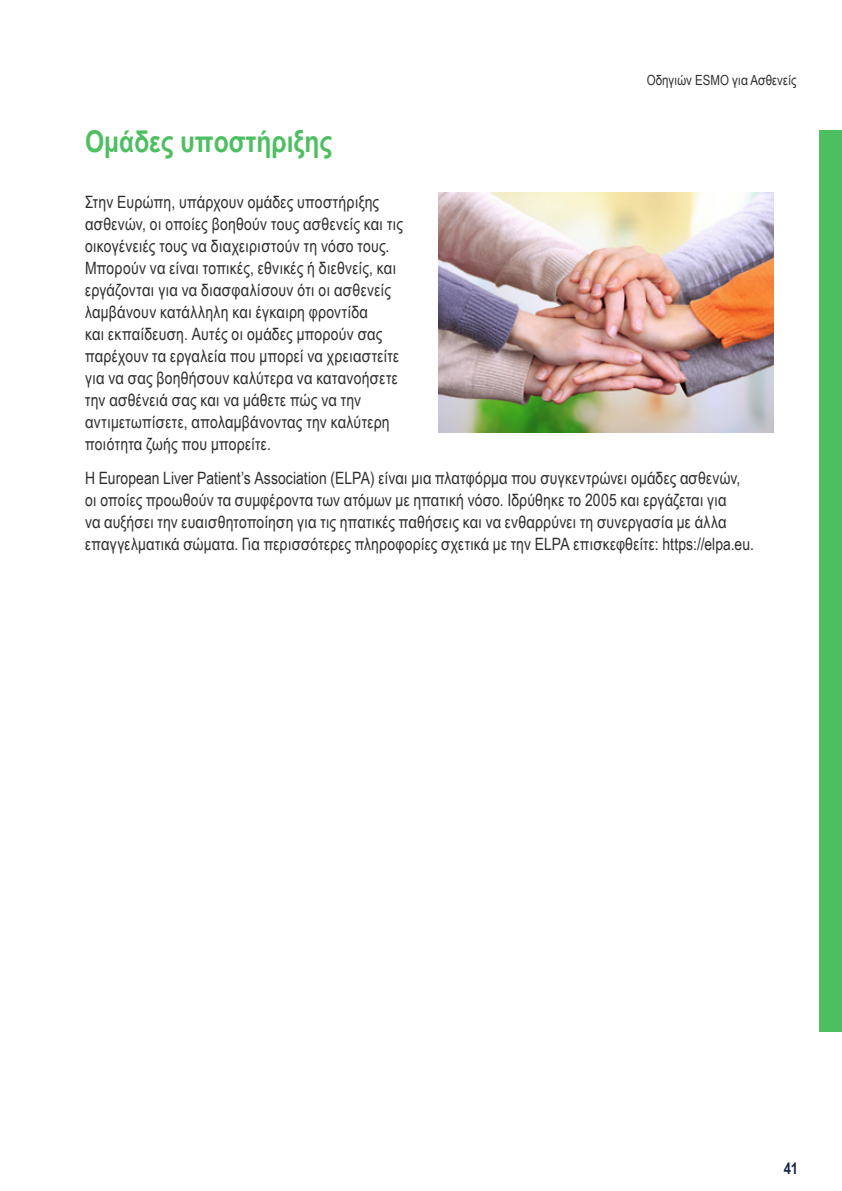
<style>
.page{position:relative;width:842px;height:1191px;background:#fff}
.page>*{position:absolute;margin:0;border:0;box-sizing:border-box;transform-origin:0 0}
.PG_BIG_SUBTITLE{font:700 30px "Arial Narrow";color:#4ebf61}
.PG-BODY{font:17px/22px "Arial Narrow";letter-spacing:.01em;color:#2e2e2d}
.t1{font:700 16px "Arial Narrow";color:#17254e}
.t2{font:14px "Arial Narrow";color:#2e2e2d}
</style>
<div class="page">
<div style="left:819px;top:130px;width:23px;height:902px;background:#4ebf61"></div>
<img style="left:438px;top:192px;width:336px;height:240px">
<p class="t2" style="left:647px;top:70px;width:151px">Οδηγιών ESMO για Aσθενείς</p>
<p class="PG_BIG_SUBTITLE" style="left:85px;top:119px;width:249px">Ομάδες υποστήριξης</p>
<p class="PG-BODY" style="left:85px;top:191px;width:319px">Στην Ευρώπη, υπάρχουν ομάδες υποστήριξης ασθενών, οι οποίες βοηθούν τους ασθενείς και τις οικογένειές τους να διαχειριστούν τη νόσο τους.<br>Μπορούν να είναι τοπικές, εθνικές ή διεθνείς, και εργάζονται για να διασφαλίσουν ότι οι ασθενείς λαμβάνουν κατάλληλη και έγκαιρη φροντίδα<br>και εκπαίδευση. Αυτές οι ομάδες μπορούν σας παρέχουν τα εργαλεία που μπορεί να χρειαστείτε για να σας βοηθήσουν καλύτερα να κατανοήσετε την ασθένειά σας και να μάθετε πώς να την αντιμετωπίσετε, απολαμβάνοντας την καλύτερη ποιότητα ζωής που μπορείτε.</p>
<p class="PG-BODY" style="left:85px;top:466px;width:670px">Η European Liver Patient’s Association (ELPA) είναι μια πλατφόρμα που συγκεντρώνει ομάδες ασθενών, οι οποίες προωθούν τα συμφέροντα των ατόμων με ηπατική νόσο. Ιδρύθηκε το 2005 και εργάζεται για<br>να αυξήσει την ευαισθητοποίηση για τις ηπατικές παθήσεις και να ενθαρρύνει τη συνεργασία με άλλα επαγγελματικά σώματα. Για περισσότερες πληροφορίες σχετικά με την ELPA επισκεφθείτε: https://elpa.eu.</p>
<p class="t1" style="left:784px;top:1156px;width:16px">41</p>
</div>
